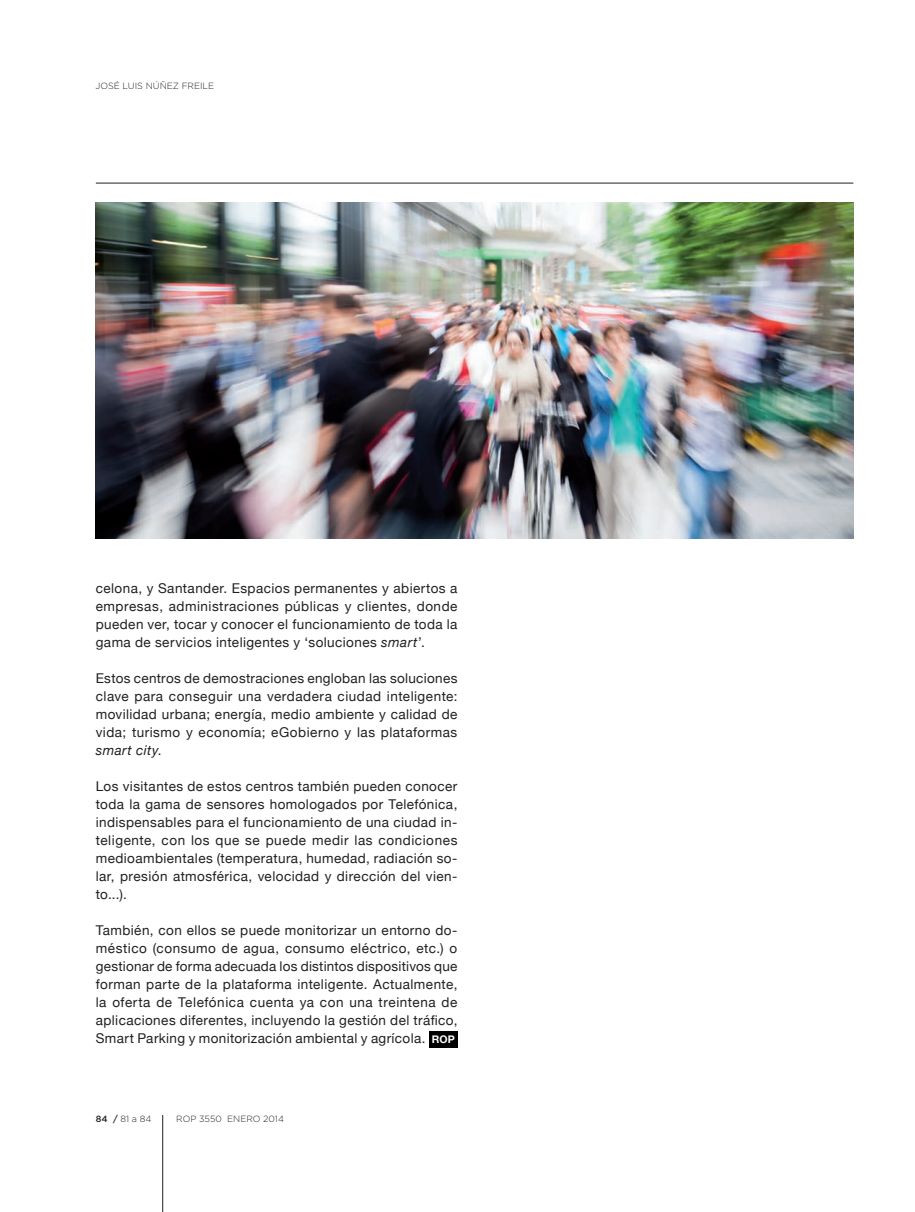
<style>
.page{position:relative;width:915px;height:1212px;background:#fff}
.page>*{position:absolute;margin:0;border:0;box-sizing:border-box;transform-origin:0 0}
.Texto_normal{font:13.5px/18px "Helvetica Neue";letter-spacing:.03em;color:#231f20;text-align:justify}
.t1{font:700 10.5px "Helvetica Neue";color:#fff}
.t2{font:300 9px "Gotham";color:#231f20}
.s1{font-style:italic}
.s2{font-weight:500}
</style>
<div class="page">
<hr style="left:162px;top:1115px;width:1px;height:97px;background:#231f20">
<div style="left:429px;top:1031px;width:28px;height:16px;background:#000"></div>
<hr style="left:96px;top:183px;width:757px;height:1px;background:#231f20">
<img style="left:96px;top:202px;width:757px;height:337px">
<p class="t2" style="left:95px;top:81px;width:120px">JOSÉ LUIS NÚÑEZ FREILE</p>
<p class="Texto_normal" style="left:96px;top:579px;width:363px">celona, y Santander. Espacios permanentes y abiertos a empresas, administraciones públicas y clientes, donde pueden ver, tocar y conocer el funcionamiento de toda la gama de servicios inteligentes y ‘soluciones <span class="s1">smart</span>’.</p>
<p class="Texto_normal" style="left:96px;top:669px;width:363px">Estos centros de demostraciones engloban las soluciones clave para conseguir una verdadera ciudad inteligente: movilidad urbana; energía, medio ambiente y calidad de vida; turismo y economía; eGobierno y las plataformas <span class="s1">smart city</span>.</p>
<p class="Texto_normal" style="left:96px;top:777px;width:363px">Los visitantes de estos centros también pueden conocer toda la gama de sensores homologados por Telefónica, indispensables para el funcionamiento de una ciudad in&shy;teligente, con los que se puede medir las condiciones medioambientales (temperatura, humedad, radiación so&shy;lar, presión atmosférica, velocidad y dirección del vien&shy;to...).</p>
<p class="Texto_normal" style="left:96px;top:921px;width:363px">También, con ellos se puede monitorizar un entorno do&shy;méstico (consumo de agua, consumo eléctrico, etc.) o gestionar de forma adecuada los distintos dispositivos que forman parte de la plataforma inteligente. Actualmente, la oferta de Telefónica cuenta ya con una treintena de aplicaciones diferentes, incluyendo la gestión del tráfico, Smart Parking y monitorización ambiental y agrícola.</p>
<p class="t1" style="left:431px;top:1033px;width:24px">ROP</p>
<p class="t2" style="left:96px;top:1113px;width:57px"><span class="s2">84 /</span> 81 a 84</p>
<p class="t2" style="left:176px;top:1113px;width:109px">ROP 3550 ENERO 2014</p>
</div>
